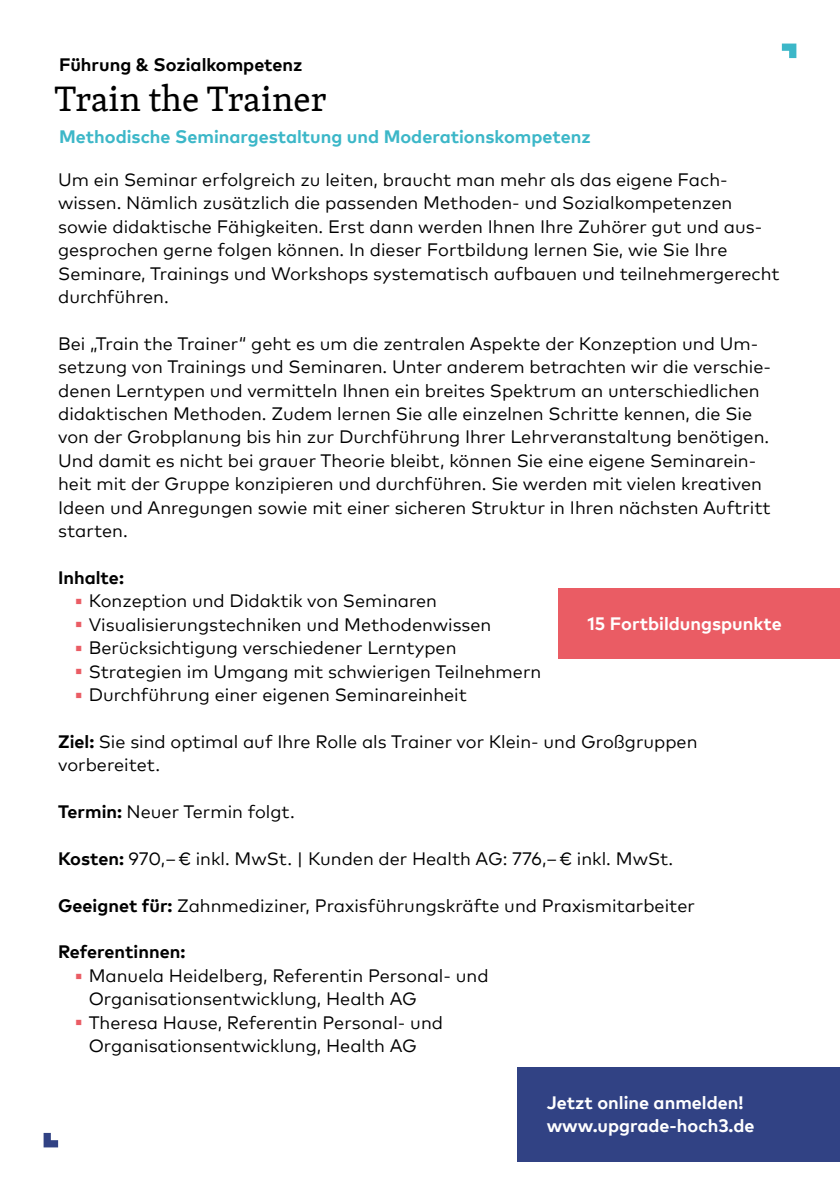
<style>
.page{position:relative;width:840px;height:1191px;background:#fff}
.page>*{position:absolute;margin:0;border:0;box-sizing:border-box;transform-origin:0 0}
.t1{font:36px "Skolar Latin";color:#000}
.t2{font:18px/23.4px "Mark Pro";color:#000}
.t3{font:700 18px/23.4px "Mark Pro";color:#fff}
.t4{font:700 18px "Mark Pro";color:#3cb7c8}
.t5{font:700 18px "Mark Pro";color:#000}
.s1{font-family:"Minion Pro";color:#ea5c64}
.s2{font-weight:700}
</style>
<div class="page">
<svg style="left:781px;top:44px;width:15px;height:14px"></svg>
<svg style="left:44px;top:1132px;width:14px;height:15px"></svg>
<div style="left:517px;top:1067px;width:322px;height:94px;background:#314284"></div>
<div style="left:558px;top:588px;width:281px;height:71px;background:#ea5c64"></div>
<p class="t5" style="left:59px;top:51px;width:245px">Führung &amp; Sozialkompetenz</p>
<h1 class="t1" style="left:55px;top:72px;width:273px">Train the Trainer</h1>
<p class="t4" style="left:59px;top:123px;width:533px">Methodische Seminargestaltung und Moderationskompetenz</p>
<p class="t2" style="left:58px;top:166px;width:722px">Um ein Seminar erfolgreich zu leiten, braucht man mehr als das eigene Fach&shy;wissen. Nämlich zusätzlich die passenden Methoden- und Sozialkompetenzen sowie didaktische Fähigkeiten. Erst dann werden Ihnen Ihre Zuhörer gut und aus&shy;gesprochen gerne folgen können. In dieser Fortbildung lernen Sie, wie Sie Ihre Seminare, Trainings und Workshops systematisch aufbauen und teilnehmergerecht durchführen.</p>
<p class="t2" style="left:58px;top:330px;width:714px">Bei „Train the Trainer“ geht es um die zentralen Aspekte der Konzeption und Um&shy;setzung von Trainings und Seminaren. Unter anderem betrachten wir die verschie&shy;denen Lerntypen und vermitteln Ihnen ein breites Spektrum an unterschiedlichen didaktischen Methoden. Zudem lernen Sie alle einzelnen Schritte kennen, die Sie von der Grobplanung bis hin zur Durchführung Ihrer Lehrveranstaltung benötigen.<br>Und damit es nicht bei grauer Theorie bleibt, können Sie eine eigene Seminarein&shy;heit mit der Gruppe konzipieren und durchführen. Sie werden mit vielen kreativen Ideen und Anregungen sowie mit einer sicheren Struktur in Ihren nächsten Auftritt starten.</p>
<p class="t5" style="left:58px;top:564px;width:67px">Inhalte:</p>
<p class="t2" style="left:75px;top:588px;width:363px"><span class="s1">■</span> Konzeption und Didaktik von Seminaren</p>
<p class="t2" style="left:75px;top:611px;width:417px"><span class="s1">■</span> Visualisierungstechniken und Methodenwissen</p>
<p class="t2" style="left:75px;top:634px;width:382px"><span class="s1">■</span> Berücksichtigung verschiedener Lerntypen</p>
<p class="t2" style="left:75px;top:658px;width:467px"><span class="s1">■</span> Strategien im Umgang mit schwierigen Teilnehmern</p>
<p class="t2" style="left:75px;top:681px;width:393px"><span class="s1">■</span> Durchführung einer eigenen Seminareinheit</p>
<p class="t2" style="left:58px;top:728px;width:640px"><span class="s2">Ziel:</span> Sie sind optimal auf Ihre Rolle als Trainer vor Klein- und Großgruppen vorbereitet.</p>
<p class="t2" style="left:58px;top:798px;width:238px"><span class="s2">Termin:</span> Neuer Termin folgt.</p>
<p class="t2" style="left:58px;top:845px;width:616px"><span class="s2">Kosten:</span> 970,–€ inkl. MwSt. | Kunden der Health AG: 776,–€ inkl. MwSt.</p>
<p class="t2" style="left:58px;top:892px;width:638px"><span class="s2">Geeignet für:</span> Zahnmediziner, Praxisführungskräfte und Praxismitarbeiter</p>
<p class="t5" style="left:58px;top:938px;width:129px">Referentinnen:</p>
<p class="t2" style="left:89px;top:962px;width:401px;text-indent:-14px"><span class="s1">■</span> Manuela Heidelberg, Referentin Personal- und<br>Organisationsentwicklung, Health AG</p>
<p class="t2" style="left:89px;top:1009px;width:355px;text-indent:-14px"><span class="s1">■</span> Theresa Hause, Referentin Personal- und<br>Organisationsentwicklung, Health AG</p>
<p class="t3" style="left:587px;top:610px;width:195px">15 Fortbildungspunkte</p>
<p class="t3" style="left:546px;top:1089px;width:209px">Jetzt online anmelden! www.upgrade-hoch3.de</p>
</div>
